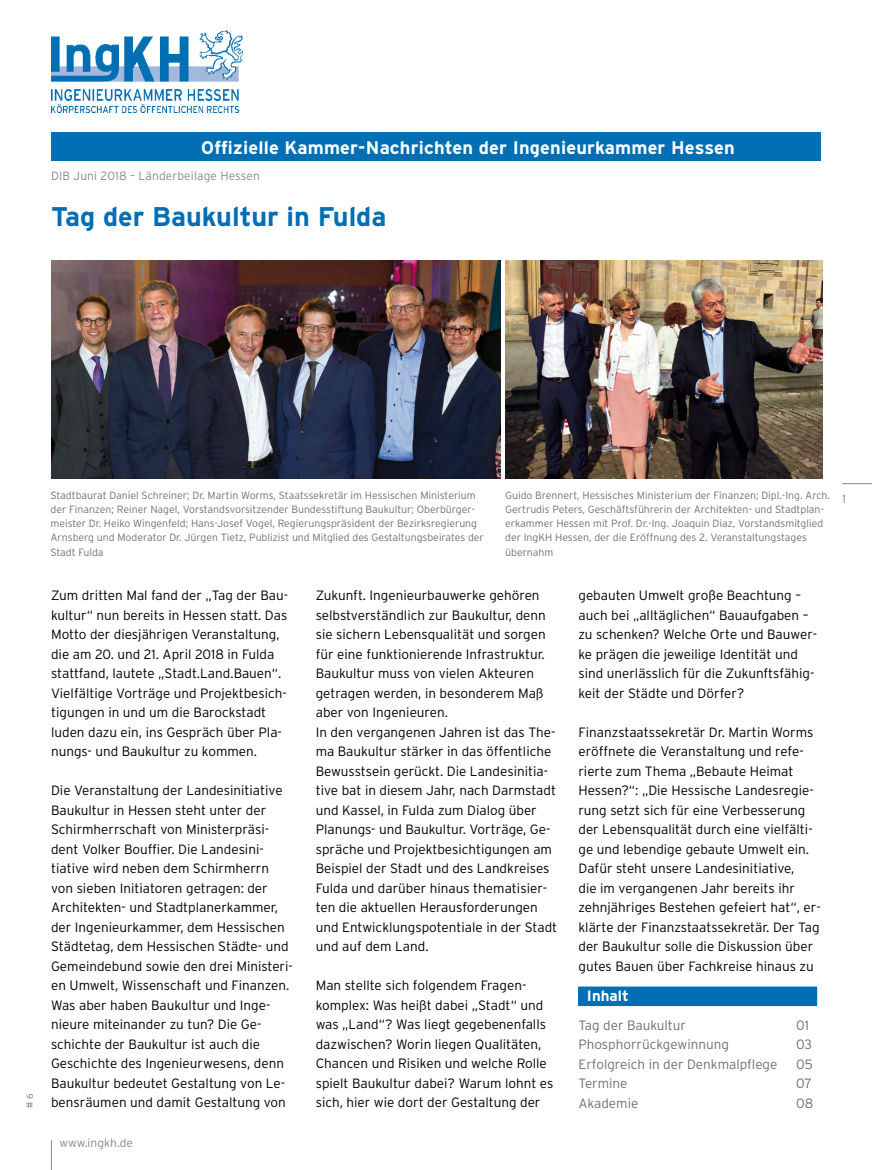
<style>
.page{position:relative;width:872px;height:1170px;background:#fff}
.page>*{position:absolute;margin:0;border:0;box-sizing:border-box;transform-origin:0 0}
.t1{font:700 27px "Interstate";color:#006fb4}
.t2{font:700 18.15px "Interstate";letter-spacing:.01em;color:#fff}
.t3{font:700 15px "Interstate";color:#fff}
.t4{font:300 13.5px/19.5px "Interstate";color:#000}
.t5{font:300 13.5px "Interstate";color:#707172}
.t6{font:300 12px "Interstate";letter-spacing:.01em;color:#87888a}
.t7{font:300 10.5px/14.2px "Interstate";color:#707172}
.t8{font:300 9px "Interstate";color:#707172}
</style>
<div class="page">
<hr style="left:842px;top:483px;width:30px;height:1px;background:#87888a">
<svg style="left:51px;top:1140px;width:1px;height:29px"></svg>
<img style="left:51px;top:30px;width:192px;height:82px">
<div style="left:51px;top:132px;width:770px;height:29px;background:#006fb4"></div>
<div style="left:578px;top:986px;width:239px;height:19px;background:#006fb4"></div>
<img style="left:51px;top:260px;width:450px;height:218px">
<img style="left:505px;top:260px;width:317px;height:218px">
<h2 class="t2" style="left:201px;top:137px;width:535px">Offizielle Kammer-Nachrichten der Ingenieurkammer Hessen</h2>
<p class="t6" style="left:51px;top:169px;width:210px">DIB Juni 2018 – Länderbeilage Hessen</p>
<h1 class="t1" style="left:51px;top:201px;width:337px">Tag der Baukultur in Fulda</h1>
<p class="t8" style="left:25px;top:1107px;width:15px;rotate:-90deg"># 6</p>
<p class="t7" style="left:50px;top:487px;width:435px">Stadtbaurat Daniel Schreiner; Dr. Martin Worms, Staatssekretär im Hessischen Ministerium der Finanzen; Reiner Nagel, Vorstandsvorsitzender Bundesstiftung Baukultur; Oberbürger&shy;meister Dr. Heiko Wingenfeld; Hans-Josef Vogel, Regierungspräsident der Bezirksregierung Arnsberg und Moderator Dr. Jürgen Tietz, Publizist und Mitglied des Gestaltungsbeirates der Stadt Fulda</p>
<p class="t7" style="left:505px;top:487px;width:326px">Guido Brennert, Hessisches Ministerium der Finanzen; Dipl.-Ing. Arch.<br>Gertrudis Peters, Geschäftsführerin der Architekten- und Stadtplan&shy;erkammer Hessen mit Prof. Dr.-Ing. Joaquin Diaz, Vorstandsmitglied der IngKH Hessen, der die Eröffnung des 2. Veranstaltungstages übernahm</p>
<p class="t6" style="left:842px;top:492px;width:5px">1</p>
<p class="t4" style="left:51px;top:585px;width:238px">Zum dritten Mal fand der „Tag der Bau&shy;kultur“ nun bereits in Hessen statt. Das Motto der diesjährigen Veranstaltung, die am 20. und 21. April 2018 in Fulda stattfand, lautete „Stadt.Land.Bauen“.<br>Vielfältige Vorträge und Projektbesich&shy;tigungen in und um die Barockstadt luden dazu ein, ins Gespräch über Pla&shy;nungs- und Baukultur zu kommen.</p>
<p class="t4" style="left:51px;top:780px;width:243px">Die Veranstaltung der Landesinitiative Baukultur in Hessen steht unter der Schirmherrschaft von Ministerpräsi&shy;dent Volker Bouffier. Die Landesini&shy;tiative wird neben dem Schirmherrn von sieben Initiatoren getragen: der Architekten- und Stadtplanerkammer, der Ingenieurkammer, dem Hessischen Städtetag, dem Hessischen Städte- und Gemeindebund sowie den drei Ministeri&shy;en Umwelt, Wissenschaft und Finanzen.<br>Was aber haben Baukultur und Inge&shy;nieure miteinander zu tun? Die Ge&shy;schichte der Baukultur ist auch die Geschichte des Ingenieurwesens, denn Baukultur bedeutet Gestaltung von Le&shy;bensräumen und damit Gestaltung von</p>
<p class="t6" style="left:59px;top:1135px;width:75px">www.ingkh.de</p>
<p class="t4" style="left:316px;top:585px;width:243px">Zukunft. Ingenieurbauwerke gehören selbstverständlich zur Baukultur, denn sie sichern Lebensqualität und sorgen für eine funktionierende Infrastruktur.<br>Baukultur muss von vielen Akteuren getragen werden, in besonderem Maß aber von Ingenieuren.<br>In den vergangenen Jahren ist das The&shy;ma Baukultur stärker in das öffentliche Bewusstsein gerückt. Die Landesinitia&shy;tive bat in diesem Jahr, nach Darmstadt und Kassel, in Fulda zum Dialog über Planungs- und Baukultur. Vorträge, Ge&shy;spräche und Projektbesichtigungen am Beispiel der Stadt und des Landkreises Fulda und darüber hinaus thematisier&shy;ten die aktuellen Herausforderungen und Entwicklungspotentiale in der Stadt und auf dem Land.</p>
<p class="t4" style="left:316px;top:975px;width:239px">Man stellte sich folgendem Fragen&shy;komplex: Was heißt dabei „Stadt“ und was „Land“? Was liegt gegebenenfalls dazwischen? Worin liegen Qualitäten, Chancen und Risiken und welche Rolle spielt Baukultur dabei? Warum lohnt es sich, hier wie dort der Gestaltung der</p>
<p class="t4" style="left:578px;top:585px;width:240px">gebauten Umwelt große Beachtung – auch bei „alltäglichen“ Bauaufgaben – zu schenken? Welche Orte und Bauwer&shy;ke prägen die jeweilige Identität und sind unerlässlich für die Zukunftsfähig&shy;keit der Städte und Dörfer?</p>
<p class="t4" style="left:578px;top:722px;width:244px">Finanzstaatssekretär Dr. Martin Worms eröffnete die Veranstaltung und refe&shy;rierte zum Thema „Bebaute Heimat Hessen?“: „Die Hessische Landesregie&shy;rung setzt sich für eine Verbesserung der Lebensqualität durch eine vielfälti&shy;ge und lebendige gebaute Umwelt ein.<br>Dafür steht unsere Landesinitiative,<br>die im vergangenen Jahr bereits ihr zehnjähriges Bestehen gefeiert hat“, er&shy;klärte der Finanzstaatssekretär. Der Tag der Baukultur solle die Diskussion über gutes Bauen über Fachkreise hinaus zu</p>
<p class="t3" style="left:587px;top:987px;width:43px">Inhalt</p>
<p class="t5" style="left:578px;top:1017px;width:109px">Tag der Baukultur</p>
<p class="t5" style="left:796px;top:1017px;width:14px">01</p>
<p class="t5" style="left:578px;top:1036px;width:152px">Phosphorrückgewinnung</p>
<p class="t5" style="left:796px;top:1036px;width:18px">03</p>
<p class="t5" style="left:578px;top:1056px;width:200px">Erfolgreich in der Denkmalpflege</p>
<p class="t5" style="left:796px;top:1056px;width:18px">05</p>
<p class="t5" style="left:578px;top:1075px;width:51px">Termine</p>
<p class="t5" style="left:796px;top:1075px;width:18px">07</p>
<p class="t5" style="left:578px;top:1095px;width:61px">Akademie</p>
<p class="t5" style="left:796px;top:1095px;width:19px">08</p>
</div>
